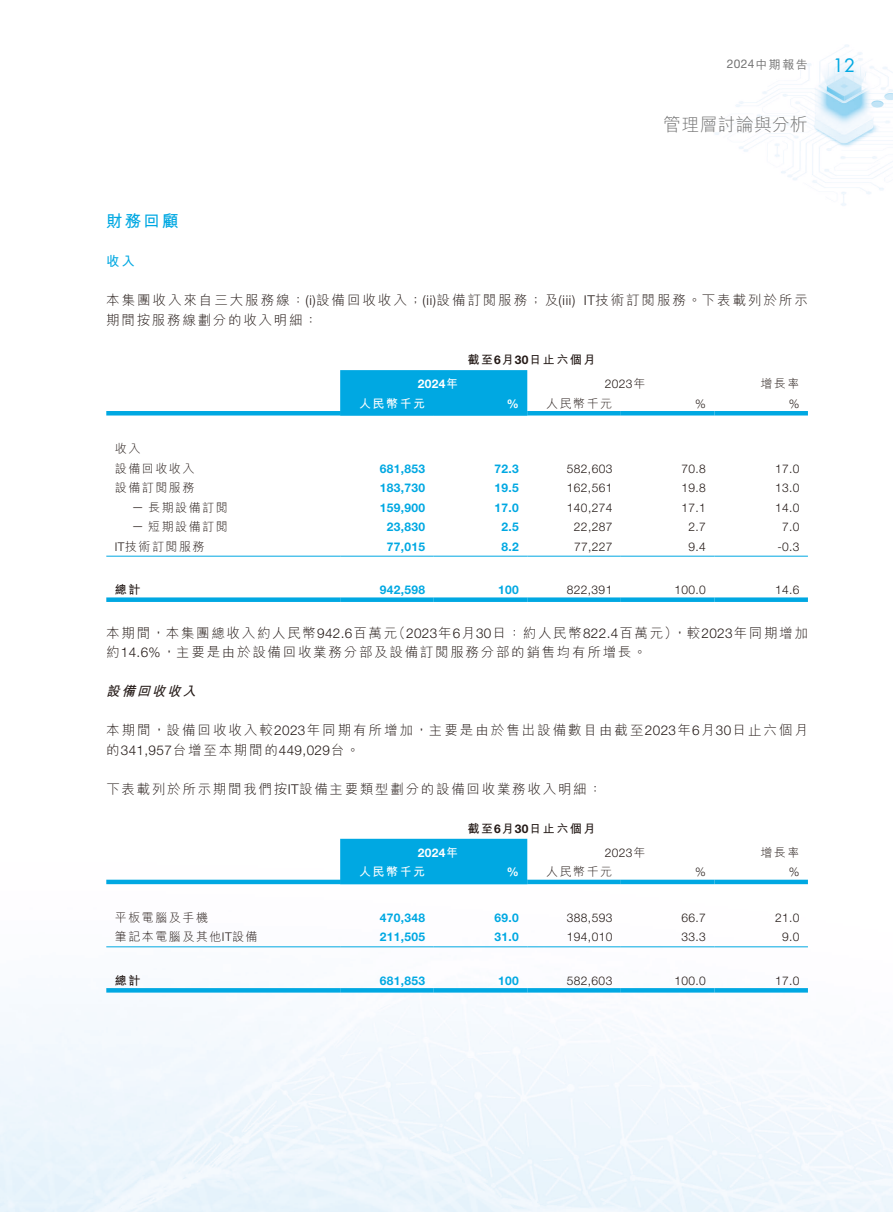
<style>
.page{position:relative;width:893px;height:1212px;background:#fff}
.page>*{position:absolute;margin:0;border:0;box-sizing:border-box;transform-origin:0 0}
.t1{font:300 18px "M Hei HK";letter-spacing:.005em;color:#727272}
.t2{font:18px "Futura Std";color:#00a8e2}
.t3{font:700 16.5px "M Hei HK";color:#00a8e2}
.t4{font:300 13.5px/19.5px "M Hei HK";letter-spacing:.13em;color:#231916}
.t5{font:300 13.5px "Helvetica Neue LT Std";letter-spacing:.03em;color:#231916}
.t6{font:italic 700 13.5px "M Hei HK";color:#231916}
.t7{font:700 13.5px "M Hei HK";color:#00a8e2}
.t8{font:300 12px "Helvetica Neue LT Std";letter-spacing:.03em;color:#231916}
.t9{font:700 12px "Helvetica Neue LT Std";letter-spacing:.03em;color:#00a8e2}
.t10{font:300 12px "M Hei HK";letter-spacing:.13em;color:#231916}
.t11{font:700 12px "M Hei HK";letter-spacing:.13em;color:#231916}
.t12{font:700 12px "Helvetica Neue LT Std";letter-spacing:.03em;color:#fff}
.t13{font:700 12px "M Hei HK";letter-spacing:.13em;color:#fff}
.t14{font:12px "Helvetica Neue LT Std";color:#727272}
.s1{font-family:"M Hei HK";font-weight:500}
.s2{font-family:"Helvetica Neue LT Std"}
.s3{font-family:"M Hei HK"}
</style>
<div class="page">
<img style="left:0;top:44px;width:893px;height:1168px">
<div style="left:340px;top:370px;width:187px;height:41px;background:#00a8e2"></div>
<hr style="left:106px;top:411px;width:234px;height:4px;background:#00a8e2">
<hr style="left:340px;top:411px;width:94px;height:4px;background:#00a8e2">
<hr style="left:434px;top:411px;width:93px;height:4px;background:#00a8e2">
<hr style="left:527px;top:411px;width:94px;height:4px;background:#00a8e2">
<hr style="left:621px;top:411px;width:93px;height:4px;background:#00a8e2">
<hr style="left:714px;top:411px;width:94px;height:4px;background:#00a8e2">
<hr style="left:106px;top:556px;width:234px;height:1px;background:#00a8e2">
<hr style="left:340px;top:556px;width:94px;height:1px;background:#00a8e2">
<hr style="left:434px;top:556px;width:93px;height:1px;background:#00a8e2">
<hr style="left:527px;top:556px;width:94px;height:1px;background:#00a8e2">
<hr style="left:621px;top:556px;width:93px;height:1px;background:#00a8e2">
<hr style="left:714px;top:556px;width:94px;height:1px;background:#00a8e2">
<div style="left:106px;top:597px;width:234px;height:5px;background:#00a8e2"></div>
<div style="left:340px;top:597px;width:94px;height:5px;background:#00a8e2"></div>
<div style="left:434px;top:597px;width:93px;height:5px;background:#00a8e2"></div>
<div style="left:527px;top:597px;width:94px;height:5px;background:#00a8e2"></div>
<div style="left:621px;top:597px;width:93px;height:5px;background:#00a8e2"></div>
<div style="left:714px;top:597px;width:94px;height:5px;background:#00a8e2"></div>
<div style="left:340px;top:839px;width:187px;height:41px;background:#00a8e2"></div>
<hr style="left:106px;top:880px;width:234px;height:4px;background:#00a8e2">
<hr style="left:340px;top:880px;width:94px;height:4px;background:#00a8e2">
<hr style="left:434px;top:880px;width:93px;height:4px;background:#00a8e2">
<hr style="left:527px;top:880px;width:94px;height:4px;background:#00a8e2">
<hr style="left:621px;top:880px;width:93px;height:4px;background:#00a8e2">
<hr style="left:714px;top:880px;width:94px;height:4px;background:#00a8e2">
<hr style="left:106px;top:946px;width:234px;height:1px;background:#00a8e2">
<hr style="left:340px;top:946px;width:94px;height:1px;background:#00a8e2">
<hr style="left:434px;top:946px;width:93px;height:1px;background:#00a8e2">
<hr style="left:527px;top:946px;width:94px;height:1px;background:#00a8e2">
<hr style="left:621px;top:946px;width:93px;height:1px;background:#00a8e2">
<hr style="left:714px;top:946px;width:94px;height:1px;background:#00a8e2">
<svg style="left:106px;top:988px;width:234px;height:4px"></svg>
<svg style="left:340px;top:988px;width:94px;height:4px"></svg>
<svg style="left:434px;top:988px;width:93px;height:4px"></svg>
<svg style="left:527px;top:988px;width:94px;height:4px"></svg>
<svg style="left:621px;top:988px;width:93px;height:4px"></svg>
<svg style="left:714px;top:988px;width:94px;height:4px"></svg>
<p class="t14" style="left:727px;top:57px;width:83px">2024<span class="s1">中期報告</span></p>
<h1 class="t1" style="left:663px;top:115px;width:146px">管理層討論與分析</h1>
<h1 class="t2" style="left:833px;top:54px;width:24px">12</h1>
<p class="t3" style="left:106px;top:209px;width:74px">財務回顧</p>
<p class="t7" style="left:106px;top:252px;width:30px">收入</p>
<p class="t4" style="left:584px;top:290px;width:226px"><span class="s2">IT</span>技術訂閱服務。下表載列於所示</p>
<p class="t4" style="left:106px;top:290px;width:471px">本集團收入來自三大服務線： <span class="s2">)i(</span> 設備回收收入；<span class="s2">( )i i</span> 設備訂閱服務；及<span class="s2">(iii)</span>期間按服務線劃分的收入明細：</p>
<p class="t11" style="left:468px;top:351px;width:129px">截至<span class="s2">6</span>月<span class="s2">30</span>日止六個月</p>
<p class="t12" style="left:418px;top:376px;width:42px">2024<span class="s3">年</span></p>
<p class="t8" style="left:605px;top:376px;width:42px">2023<span class="s3">年</span></p>
<p class="t10" style="left:760px;top:378px;width:41px">增長率</p>
<p class="t13" style="left:359px;top:394px;width:68px">人民幣千元</p>
<p class="t12" style="left:507px;top:396px;width:13px">%</p>
<p class="t10" style="left:546px;top:397px;width:68px">人民幣千元</p>
<p class="t8" style="left:695px;top:396px;width:12px">%</p>
<p class="t8" style="left:789px;top:396px;width:12px">%</p>
<p class="t10" style="left:115px;top:442px;width:27px">收入</p>
<p class="t10" style="left:115px;top:462px;width:81px">設備回收收入</p>
<p class="t9" style="left:380px;top:461px;width:47px">681,853</p>
<p class="t9" style="left:494px;top:461px;width:26px">72.3</p>
<p class="t8" style="left:567px;top:461px;width:47px">582,603</p>
<p class="t8" style="left:681px;top:461px;width:26px">70.8</p>
<p class="t8" style="left:775px;top:461px;width:26px">17.0</p>
<p class="t10" style="left:115px;top:481px;width:81px">設備訂閱服務</p>
<p class="t9" style="left:380px;top:480px;width:47px">183,730</p>
<p class="t9" style="left:494px;top:480px;width:26px">19.5</p>
<p class="t8" style="left:567px;top:480px;width:47px">162,561</p>
<p class="t8" style="left:681px;top:480px;width:26px">19.8</p>
<p class="t8" style="left:775px;top:480px;width:26px">13.0</p>
<p class="t10" style="left:132px;top:501px;width:98px"><span class="s2">—</span> 長期設備訂閱</p>
<p class="t9" style="left:380px;top:500px;width:47px">159,900</p>
<p class="t9" style="left:494px;top:500px;width:26px">17.0</p>
<p class="t8" style="left:567px;top:500px;width:47px">140,274</p>
<p class="t8" style="left:681px;top:500px;width:26px">17.1</p>
<p class="t8" style="left:775px;top:500px;width:26px">14.0</p>
<p class="t10" style="left:132px;top:520px;width:98px"><span class="s2">—</span> 短期設備訂閱</p>
<p class="t9" style="left:387px;top:519px;width:40px">23,830</p>
<p class="t9" style="left:501px;top:519px;width:19px">2.5</p>
<p class="t8" style="left:574px;top:519px;width:40px">22,287</p>
<p class="t8" style="left:688px;top:519px;width:19px">2.7</p>
<p class="t8" style="left:782px;top:519px;width:19px">7.0</p>
<p class="t10" style="left:115px;top:540px;width:91px"><span class="s2">IT</span>技術訂閱服務</p>
<p class="t9" style="left:387px;top:539px;width:40px">77,015</p>
<p class="t9" style="left:501px;top:539px;width:19px">8.2</p>
<p class="t8" style="left:574px;top:539px;width:40px">77,227</p>
<p class="t8" style="left:689px;top:539px;width:19px">9.4</p>
<p class="t8" style="left:777px;top:539px;width:24px">-0.3</p>
<p class="t11" style="left:115px;top:581px;width:27px">總計</p>
<p class="t9" style="left:380px;top:582px;width:47px">942,598</p>
<p class="t9" style="left:498px;top:582px;width:22px">100</p>
<p class="t8" style="left:567px;top:582px;width:47px">822,391</p>
<p class="t8" style="left:674px;top:582px;width:33px">100.0</p>
<p class="t8" style="left:775px;top:582px;width:26px">14.6</p>
<p class="t4" style="left:392px;top:623px;width:287px">（<span class="s2">2023</span>年<span class="s2">6</span>月<span class="s2">30</span>日：約人民幣<span class="s2">822.4</span>百萬元）</p>
<p class="t4" style="left:673px;top:623px;width:136px">，較<span class="s2">2023</span>年同期增加</p>
<p class="t4" style="left:106px;top:623px;width:542px">本期間，本集團總收入約人民幣<span class="s2">942.6</span>百萬元<br>約<span class="s2">14.6%</span>，主要是由於設備回收業務分部及設備訂閱服務分部的銷售均有所增長。</p>
<p class="t6" style="left:106px;top:681px;width:96px">設備回收收入</p>
<p class="t4" style="left:106px;top:720px;width:703px">本期間，設備回收收入較<span class="s2">2023</span>年同期有所增加，主要是由於售出設備數目由截至<span class="s2">2023</span>年<span class="s2">6</span>月<span class="s2">30</span>日止六個月</p>
<p class="t5" style="left:106px;top:741px;width:255px"><span class="s3">的</span>341,957<span class="s3">台增至本期間的</span>449,029<span class="s3">台。</span></p>
<p class="t4" style="left:106px;top:779px;width:497px">下表載列於所示期間我們按<span class="s2">IT</span>設備主要類型劃分的設備回收業務收入明細：</p>
<p class="t11" style="left:468px;top:819px;width:129px">截至<span class="s2">6</span>月<span class="s2">30</span>日止六個月</p>
<p class="t10" style="left:760px;top:846px;width:41px">增長率</p>
<p class="t8" style="left:605px;top:845px;width:42px">2023<span class="s3">年</span></p>
<p class="t12" style="left:418px;top:845px;width:42px">2024<span class="s3">年</span></p>
<p class="t13" style="left:359px;top:863px;width:68px">人民幣千元</p>
<p class="t12" style="left:507px;top:864px;width:13px">%</p>
<p class="t10" style="left:546px;top:866px;width:68px">人民幣千元</p>
<p class="t8" style="left:695px;top:865px;width:12px">%</p>
<p class="t8" style="left:789px;top:865px;width:12px">%</p>
<p class="t10" style="left:115px;top:911px;width:95px">平板電腦及手機</p>
<p class="t9" style="left:380px;top:910px;width:47px">470,348</p>
<p class="t9" style="left:494px;top:910px;width:26px">69.0</p>
<p class="t8" style="left:567px;top:910px;width:47px">388,593</p>
<p class="t8" style="left:681px;top:910px;width:26px">66.7</p>
<p class="t8" style="left:775px;top:910px;width:26px">21.0</p>
<p class="t10" style="left:115px;top:930px;width:144px">筆記本電腦及其他<span class="s2">IT</span>設備</p>
<p class="t9" style="left:380px;top:929px;width:47px">211,505</p>
<p class="t9" style="left:494px;top:929px;width:26px">31.0</p>
<p class="t8" style="left:567px;top:929px;width:47px">194,010</p>
<p class="t8" style="left:681px;top:929px;width:26px">33.3</p>
<p class="t8" style="left:782px;top:929px;width:19px">9.0</p>
<p class="t11" style="left:115px;top:971px;width:27px">總計</p>
<p class="t9" style="left:380px;top:973px;width:47px">681,853</p>
<p class="t9" style="left:498px;top:973px;width:22px">100</p>
<p class="t8" style="left:567px;top:973px;width:47px">582,603</p>
<p class="t8" style="left:674px;top:973px;width:33px">100.0</p>
<p class="t8" style="left:775px;top:973px;width:26px">17.0</p>
</div>
